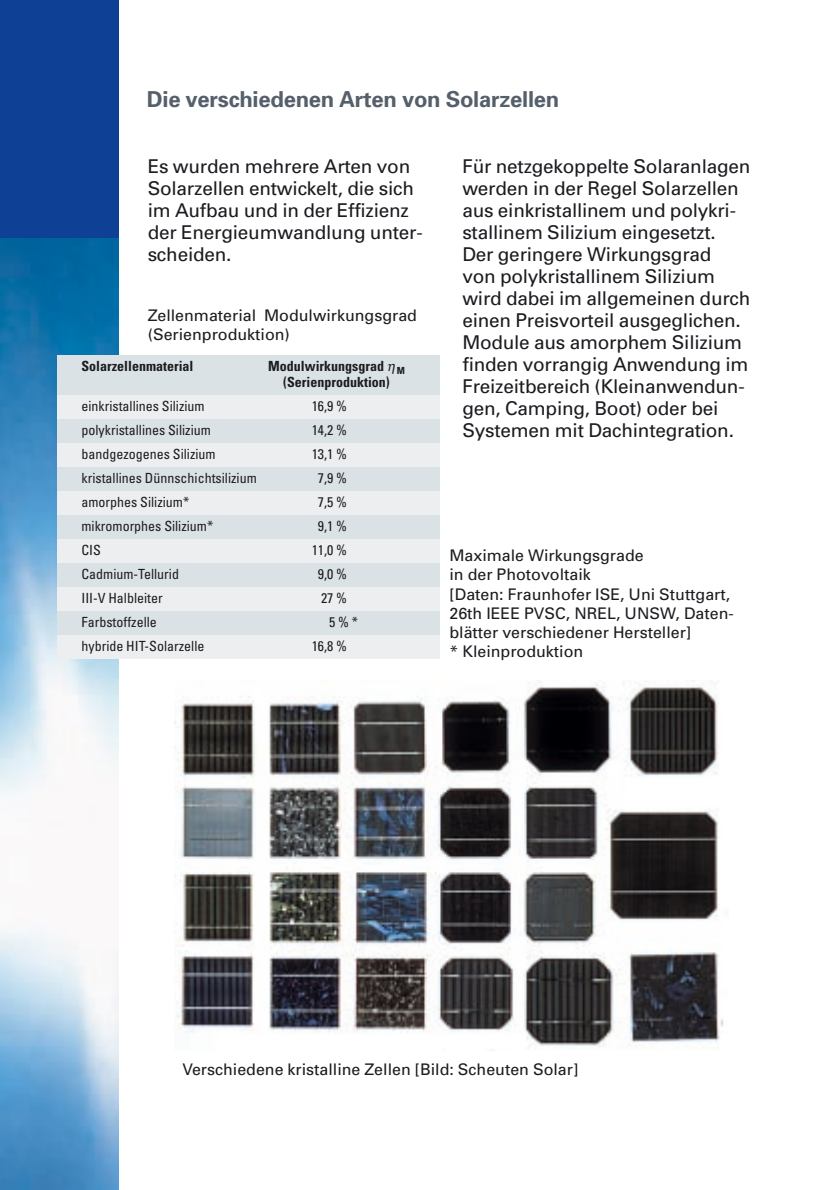
<style>
.page{position:relative;width:840px;height:1190px;background:#fff}
.page>*{position:absolute;margin:0;border:0;box-sizing:border-box;transform-origin:0 0}
.t1{font:700 22px "Univers";letter-spacing:-.01em;color:#55606b}
.t2{font:19px/22px "Univers";letter-spacing:-.01em;color:#1b1c20}
.t3{font:16px/19.2px "Univers";color:#1b1c20}
.t4{font:condensed 14px "Univers";color:#1b1c20}
.t5{font:700 condensed 14px/16px "Univers";color:#1b1c20;text-align:center}
</style>
<div class="page">
<img style="left:0;top:238px;width:119px;height:952px">
<div style="left:0;top:0;width:119px;height:238px;background:#0e4096"></div>
<div style="left:58px;top:355px;width:382px;height:40px;background:#dbe2e5"></div>
<div style="left:58px;top:395px;width:382px;height:24px;background:#edeeef"></div>
<div style="left:58px;top:419px;width:382px;height:24px;background:#dbe2e5"></div>
<div style="left:58px;top:443px;width:382px;height:24px;background:#edeeef"></div>
<div style="left:58px;top:467px;width:382px;height:24px;background:#dbe2e5"></div>
<div style="left:58px;top:491px;width:382px;height:24px;background:#edeeef"></div>
<div style="left:58px;top:515px;width:382px;height:24px;background:#dbe2e5"></div>
<div style="left:58px;top:539px;width:382px;height:24px;background:#edeeef"></div>
<div style="left:58px;top:563px;width:382px;height:24px;background:#dbe2e5"></div>
<div style="left:58px;top:587px;width:382px;height:24px;background:#edeeef"></div>
<div style="left:58px;top:611px;width:382px;height:24px;background:#dbe2e5"></div>
<div style="left:58px;top:635px;width:382px;height:24px;background:#edeeef"></div>
<img style="left:174px;top:681px;width:550px;height:367px">
<p class="t1" style="left:147px;top:91px;width:414px">Die verschiedenen Arten von Solarzellen</p>
<p class="t2" style="left:148px;top:157px;width:276px">Es wurden mehrere Arten von<br>Solarzellen entwickelt, die sich im Aufbau und in der Effizienz der Energieumwandlung unter&shy;scheiden.</p>
<p class="t3" style="left:148px;top:307px;width:271px">Zellenmaterial Modulwirkungsgrad (Serienproduktion)</p>
<p class="t5" style="left:81px;top:359px;width:113px">Solarzellenmaterial</p>
<p class="t5" style="left:268px;top:359px;width:138px">Modulwirkungsgrad <sub>M </sub>(Serienproduktion)</p>
<p class="t4" style="left:81px;top:401px;width:125px">einkristallines Silizium</p>
<p class="t4" style="left:312px;top:401px;width:37px">16,9 %</p>
<p class="t4" style="left:81px;top:425px;width:131px">polykristallines Silizium</p>
<p class="t4" style="left:312px;top:425px;width:37px">14,2 %</p>
<p class="t4" style="left:81px;top:449px;width:136px">bandgezogenes Silizium</p>
<p class="t4" style="left:312px;top:449px;width:37px">13,1 %</p>
<p class="t4" style="left:81px;top:473px;width:177px">kristallines Dünnschichtsilizium</p>
<p class="t4" style="left:318px;top:473px;width:31px">7,9 %</p>
<p class="t4" style="left:81px;top:497px;width:109px">amorphes Silizium*</p>
<p class="t4" style="left:318px;top:497px;width:31px">7,5 %</p>
<p class="t4" style="left:81px;top:521px;width:133px">mikromorphes Silizium*</p>
<p class="t4" style="left:318px;top:521px;width:31px">9,1 %</p>
<p class="t4" style="left:81px;top:545px;width:21px">CIS</p>
<p class="t4" style="left:312px;top:545px;width:37px">11,0 %</p>
<p class="t4" style="left:81px;top:569px;width:99px">Cadmium-Tellurid</p>
<p class="t4" style="left:318px;top:569px;width:31px">9,0 %</p>
<p class="t4" style="left:81px;top:593px;width:83px">III-V Halbleiter</p>
<p class="t4" style="left:321px;top:593px;width:28px">27 %</p>
<p class="t4" style="left:81px;top:617px;width:77px">Farbstoffzelle</p>
<p class="t4" style="left:329px;top:617px;width:30px">5 %*</p>
<p class="t4" style="left:81px;top:641px;width:125px">hybride HIT-Solarzelle</p>
<p class="t4" style="left:312px;top:641px;width:37px">16,8 %</p>
<p class="t2" style="left:462px;top:157px;width:290px">Für netzgekoppelte Solaranlagen werden in der Regel Solarzellen aus einkristallinem und polykri&shy;stallinem Silizium eingesetzt.<br>Der geringere Wirkungsgrad<br>von polykristallinem Silizium wird dabei im allgemeinen durch einen Preisvorteil ausgeglichen.<br>Module aus amorphem Silizium finden vorrangig Anwendung im<br>Freizeitbereich (Kleinanwendun&shy;gen, Camping, Boot) oder bei<br>Systemen mit Dachintegration.</p>
<p class="t3" style="left:450px;top:547px;width:286px">Maximale Wirkungsgrade<br>in der Photovoltaik<br>[Daten: Fraunhofer ISE, Uni Stuttgart,<br>26th IEEE PVSC, NREL, UNSW, Daten&shy;blätter verschiedener Hersteller]<br>* Kleinproduktion</p>
<p class="t3" style="left:183px;top:1061px;width:397px">Verschiedene kristalline Zellen [Bild: Scheuten Solar]</p>
</div>
